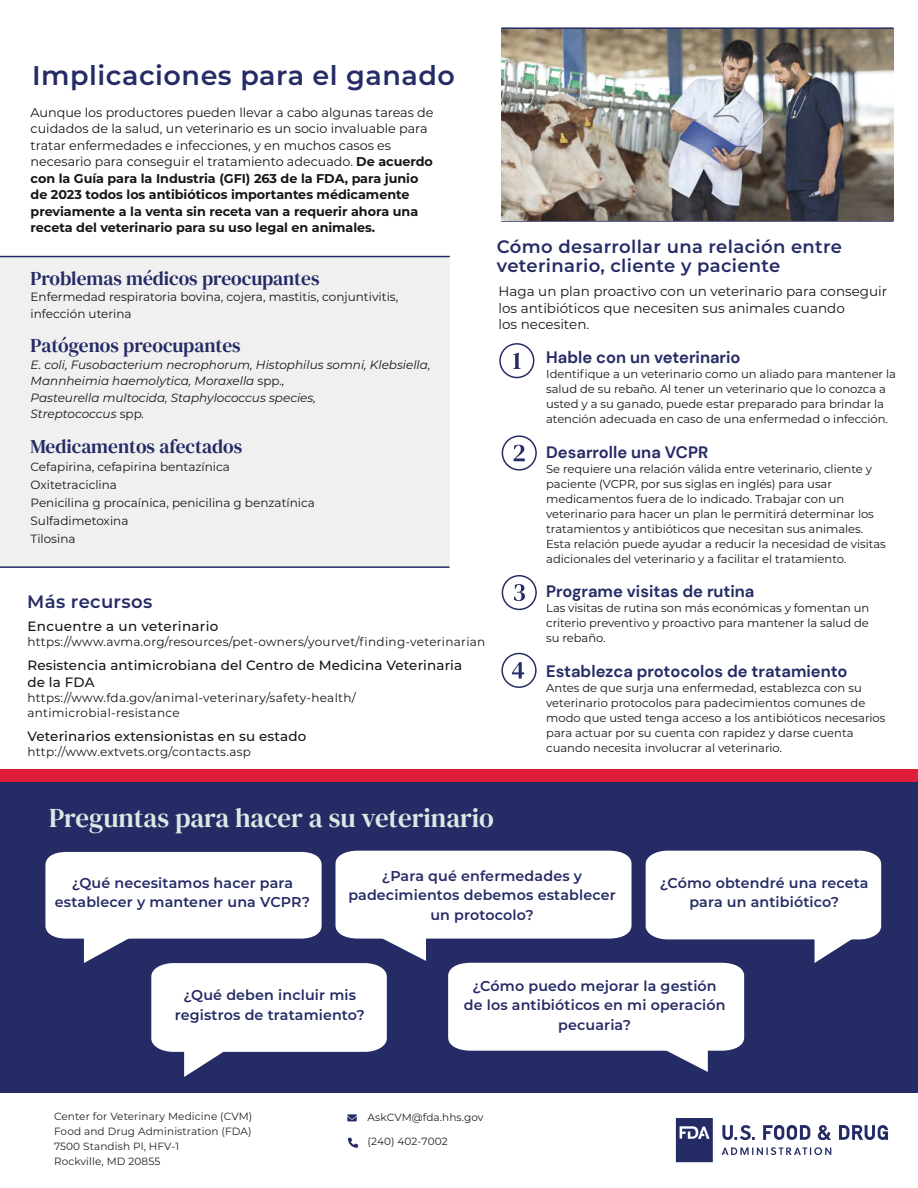
<style>
.page{position:relative;width:918px;height:1188px;background:#fff}
.page>*{position:absolute;margin:0;border:0;box-sizing:border-box;transform-origin:0 0}
.t1{font:27px "DM Serif Text";color:#dce8e3}
.t2{font:600 27px "Montserrat";letter-spacing:.02em;color:#252b65}
.t3{font:19.5px "DM Serif Text";color:#252b65}
.t4{font:600 18px/19.5px "Montserrat";letter-spacing:.02em;color:#252b65}
.t5{font:700 16.5px "DM Sans";color:#252b65}
.t6{font:600 14.25px/19.5px "Montserrat";letter-spacing:.01em;color:#252b65;text-align:center}
.t7{font:500 13.5px/16.5px "Montserrat";letter-spacing:.01em;color:#161515}
.t8{font:13.5px/16.5px "Montserrat";color:#161616}
.t9{font:700 12.75px/16.5px "Montserrat";letter-spacing:-.005em;color:#161616}
.t10{font:12px/16.5px "Montserrat";color:#161616}
.t11{font:12px/15px "Montserrat";letter-spacing:.025em;color:#161515}
.t12{font:italic 12px/16.5px "Montserrat";color:#161616}
.t13{font:11.55px/15px "Montserrat";letter-spacing:-.005em;color:#161616}
.t14{font:10.5px/15px "Montserrat";letter-spacing:.01em;color:#231f20}
.s1{font-weight:400}
.s2{font-style:normal}
</style>
<div class="page">
<div style="left:0;top:257px;width:450px;height:310px;background:#f0f0f1"></div>
<div style="left:0;top:774px;width:918px;height:319px;background:#252b65"></div>
<hr style="left:501px;top:220px;width:393px;height:2px;background:#252b65">
<hr style="left:0;top:256px;width:450px;height:1px;background:#252b65">
<div style="left:0;top:769px;width:918px;height:13px;background:#de1e38"></div>
<hr style="left:0;top:566px;width:450px;height:2px;background:#252b65">
<svg style="left:348px;top:1138px;width:10px;height:10px"></svg>
<svg style="left:347px;top:1114px;width:10px;height:7px"></svg>
<img style="left:501px;top:29px;width:393px;height:192px">
<hr style="left:501px;top:27px;width:393px;height:2px;background:#252b65">
<div style="left:499px;top:343px;width:35px;height:35px;border:2px solid #252b65;border-radius:50%"></div>
<svg style="left:513px;top:352px;width:8px;height:17px"></svg>
<div style="left:502px;top:435px;width:35px;height:36px;border:2px solid #252b65;border-radius:50%"></div>
<svg style="left:514px;top:445px;width:11px;height:16px"></svg>
<div style="left:502px;top:575px;width:35px;height:35px;border:2px solid #252b65;border-radius:50%"></div>
<svg style="left:514px;top:584px;width:11px;height:17px"></svg>
<div style="left:501px;top:653px;width:36px;height:35px;border:2px solid #252b65;border-radius:50%"></div>
<svg style="left:512px;top:662px;width:12px;height:17px"></svg>
<svg style="left:45px;top:851px;width:836px;height:226px"></svg>
<svg style="left:676px;top:1118px;width:212px;height:44px"></svg>
<h2 class="t2" style="left:32px;top:56px;width:424px">Implicaciones para el ganado</h2>
<p class="t9" style="left:31px;top:103px;width:404px"><span class="s1">Aunque los productores pueden llevar a cabo algunas tareas de cuidados de la salud, un veterinario es un socio invaluable para tratar enfermedades e infecciones, y en muchos casos es necesario para conseguir el tratamiento adecuado.</span> De acuerdo con la Guía para la Industria (GFI) 263 de la FDA, para junio de 2023 todos los antibióticos importantes médicamente previamente a la venta sin receta van a requerir ahora una receta del veterinario para su uso legal en animales.</p>
<h3 class="t3" style="left:31px;top:267px;width:290px">Problemas médicos preocupantes</h3>
<p class="t10" style="left:31px;top:288px;width:369px">Enfermedad respiratoria bovina, cojera, mastitis, conjuntivitis, infección uterina</p>
<h3 class="t3" style="left:31px;top:334px;width:212px">Patógenos preocupantes</h3>
<p class="t12" style="left:31px;top:356px;width:401px">E. coli, Fusobacterium necrophorum, Histophilus somni, Klebsiella, Mannheimia haemolytica, Moraxella <span class="s2">spp</span>.,<br>Pasteurella multocida, Staphylococcus species,<br>Streptococcus <span class="s2">spp</span>.</p>
<h3 class="t3" style="left:31px;top:435px;width:213px">Medicamentos afectados</h3>
<p class="t10" style="left:31px;top:458px;width:201px">Cefapirina, cefapirina bentazínica</p>
<p class="t10" style="left:31px;top:476px;width:88px">Oxitetraciclina</p>
<p class="t10" style="left:31px;top:494px;width:286px">Penicilina g procaínica, penicilina g benzatínica</p>
<p class="t10" style="left:31px;top:512px;width:99px">Sulfadimetoxina</p>
<p class="t10" style="left:31px;top:530px;width:46px">Tilosina</p>
<h3 class="t4" style="left:27px;top:591px;width:127px">Más recursos</h3>
<p class="t7" style="left:27px;top:618px;width:193px">Encuentre a un veterinario</p>
<p class="t11" style="left:27px;top:634px;width:459px">https://www.avma.org/resources/pet-owners/yourvet/fnding-veterinarian</p>
<p class="t7" style="left:27px;top:657px;width:436px">Resistencia antimicrobiana del Centro de Medicina Veterinaria de la FDA</p>
<p class="t11" style="left:27px;top:689px;width:330px">https://www.fda.gov/animal-veterinary/safety-health/ antimicrobial-resistance</p>
<p class="t7" style="left:27px;top:727px;width:280px">Veterinarios extensionistas en su estado</p>
<p class="t11" style="left:27px;top:743px;width:225px">http://www.extvets.org/contacts.asp</p>
<h3 class="t4" style="left:497px;top:236px;width:347px">Cómo desarrollar una relación entre veterinario, cliente y paciente</h3>
<p class="t8" style="left:499px;top:283px;width:390px">Haga un plan proactivo con un veterinario para conseguir los antibióticos que necesiten sus animales cuando<br>los necesiten.</p>
<h4 class="t5" style="left:546px;top:347px;width:196px">Hable con un veterinario</h4>
<p class="t13" style="left:546px;top:366px;width:351px">Identifque a un veterinario como un aliado para mantener la salud de su rebaño. Al tener un veterinario que lo conozca a usted y a su ganado, puede estar preparado para brindar la atención adecuada en caso de una enfermedad o infección.</p>
<h4 class="t5" style="left:546px;top:442px;width:164px">Desarrolle una VCPR</h4>
<p class="t13" style="left:546px;top:461px;width:341px">Se requiere una relación válida entre veterinario, cliente y paciente (VCPR, por sus siglas en inglés) para usar medicamentos fuera de lo indicado. Trabajar con un veterinario para hacer un plan le permitirá determinar los tratamientos y antibióticos que necesitan sus animales.<br>Esta relación puede ayudar a reducir la necesidad de visitas adicionales del veterinario y a facilitar el tratamiento.</p>
<h4 class="t5" style="left:546px;top:581px;width:210px">Programe visitas de rutina</h4>
<p class="t13" style="left:546px;top:600px;width:325px;text-align:justify">Las visitas de rutina son más económicas y fomentan un criterio preventivo y proactivo para mantener la salud de su rebaño.</p>
<h4 class="t5" style="left:546px;top:661px;width:303px">Establezca protocolos de tratamiento</h4>
<p class="t13" style="left:546px;top:680px;width:341px">Antes de que surja una enfermedad, establezca con su veterinario protocolos para padecimientos comunes de modo que usted tenga acceso a los antibióticos necesarios para actuar por su cuenta con rapidez y darse cuenta cuando necesita involucrar al veterinario.</p>
<h3 class="t1" style="left:49px;top:802px;width:446px">Preguntas para hacer a su veterinario</h3>
<p class="t6" style="left:55px;top:872px;width:257px">¿Qué necesitamos hacer para establecer y mantener una VCPR?</p>
<p class="t6" style="left:348px;top:865px;width:269px">¿Para qué enfermedades y padecimientos debemos establecer un protocolo?</p>
<p class="t6" style="left:660px;top:872px;width:210px">¿Cómo obtendré una receta para un antibiótico?</p>
<p class="t6" style="left:175px;top:985px;width:192px">¿Qué deben incluir mis registros de tratamiento?</p>
<p class="t6" style="left:464px;top:975px;width:263px">¿Cómo puedo mejorar la gestión de los antibióticos en mi operación pecuaria?</p>
<p class="t14" style="left:54px;top:1109px;width:200px">Center for Veterinary Medicine (CVM)<br>Food and Drug Administration (FDA)<br>7500 Standish Pl, HFV-1<br>Rockville, MD 20855</p>
<p class="t14" style="left:368px;top:1110px;width:117px">AskCVM@fda.hhs.gov</p>
<p class="t14" style="left:368px;top:1134px;width:82px">(240) 402-7002</p>
</div>
